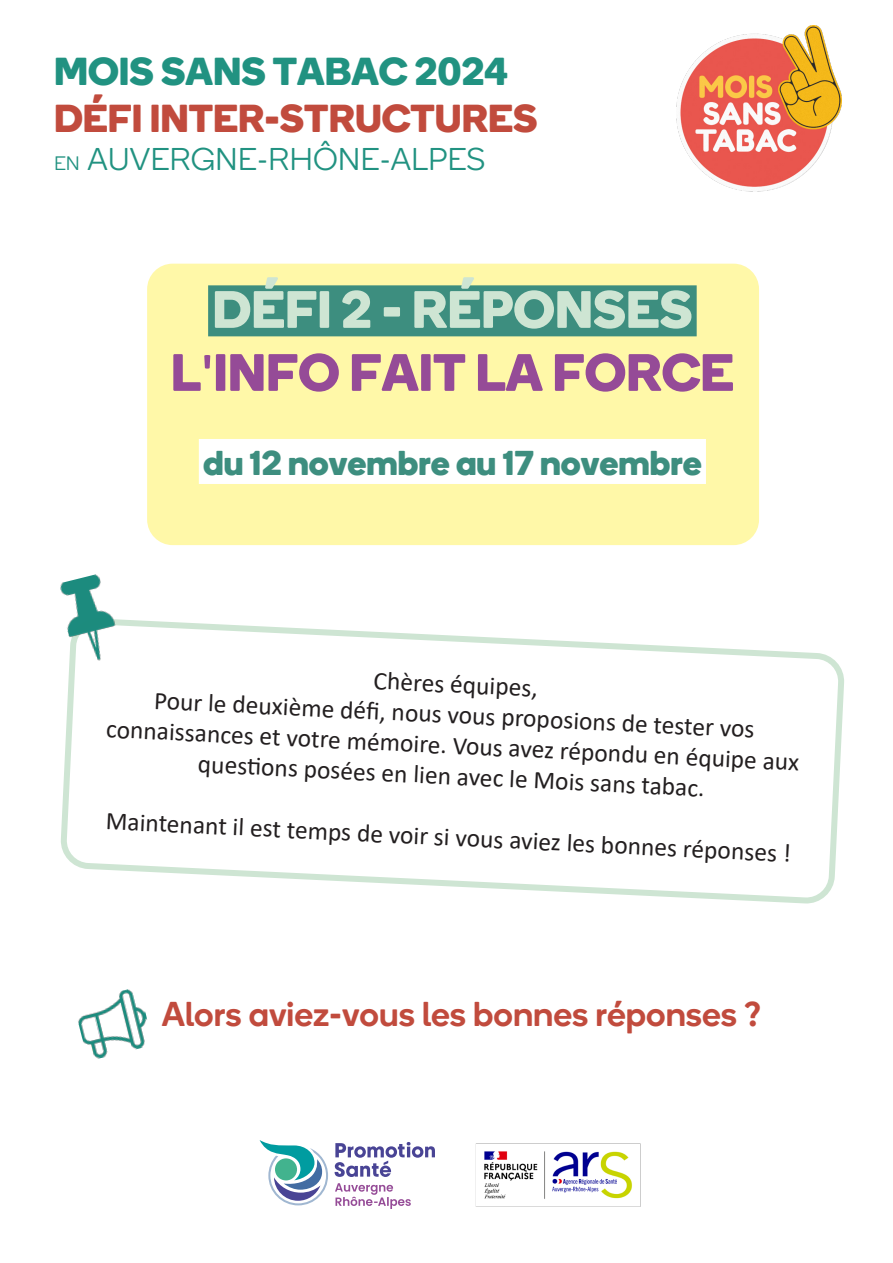
<style>
.page{position:relative;width:893px;height:1263px;background:#fff}
.page>*{position:absolute;margin:0;border:0;box-sizing:border-box;transform-origin:0 0}
.t1{font:700 52.5px "Boing";color:#954b97}
.t2{font:700 52.5px "Boing";color:#cee5d3}
.t3{font:700 39px "Boing";color:#c14b3d}
.t4{font:700 39px "Boing";color:#219281}
.t5{font:500 34.5px "Boing";color:#c14b3d}
.t6{font:700 34.5px "Boing";color:#3d8e7f}
.t7{font:300 31.5px "Boing";color:#219281}
.t8{font:25.5px/30.6px "Calibri";color:#231f20;text-align:center}
.s1{font-size:19.5px}
.s2{font-family:"Calibri"}
</style>
<div class="page">
<img style="left:676px;top:26px;width:166px;height:165px">
<img style="left:475px;top:1143px;width:166px;height:64px">
<div style="left:147px;top:264px;width:612px;height:281px;background:#fff8a8;border-radius:26px"></div>
<div style="left:208px;top:285px;width:489px;height:51px;background:#3d8e7f"></div>
<div style="left:199px;top:439px;width:507px;height:45px;background:#fff"></div>
<img style="left:78px;top:989px;width:69px;height:70px">
<svg style="left:61px;top:619px;width:783px;height:285px"></svg>
<img style="left:60px;top:574px;width:64px;height:93px">
<svg style="left:260px;top:1140px;width:68px;height:65px"></svg>
<svg style="left:335px;top:1142px;width:100px;height:35px"></svg>
<svg style="left:335px;top:1183px;width:76px;height:26px"></svg>
<p class="t4" style="left:54px;top:44px;width:455px">MOIS SANS TABAC 2024</p>
<p class="t3" style="left:54px;top:90px;width:485px">DÉFI INTER-STRUCTURES</p>
<p class="t7" style="left:54px;top:139px;width:433px"><span class="s1">EN</span> AUVERGNE-RHÔNE-ALPES</p>
<p class="t2" style="left:212px;top:272px;width:482px">DÉFI 2 - RÉPONSES</p>
<p class="t1" style="left:171px;top:335px;width:565px">L<span class="s2">'</span>'INFO FAIT LA FORCE</p>
<p class="t6" style="left:203px;top:439px;width:500px">du 12 novembre au 17 novembre</p>
<p class="t8" style="left:375px;top:664px;width:166px;rotate:3deg">Chères équipes,</p>
<p class="t8" style="left:109px;top:681px;width:695px;rotate:3deg">Pour le deuxième défi , nous vous proposions de tester vos connaissances et votre mémoire. Vous avez répondu en équipe aux questi ons posées en lien avec le Mois sans tabac.</p>
<p class="t8" style="left:107px;top:803px;width:688px;rotate:3deg">Maintenant il est temps de voir si vous aviez les bonnes réponses !</p>
<p class="t5" style="left:162px;top:991px;width:601px">Alors aviez-vous les bonnes réponses ?</p>
</div>
